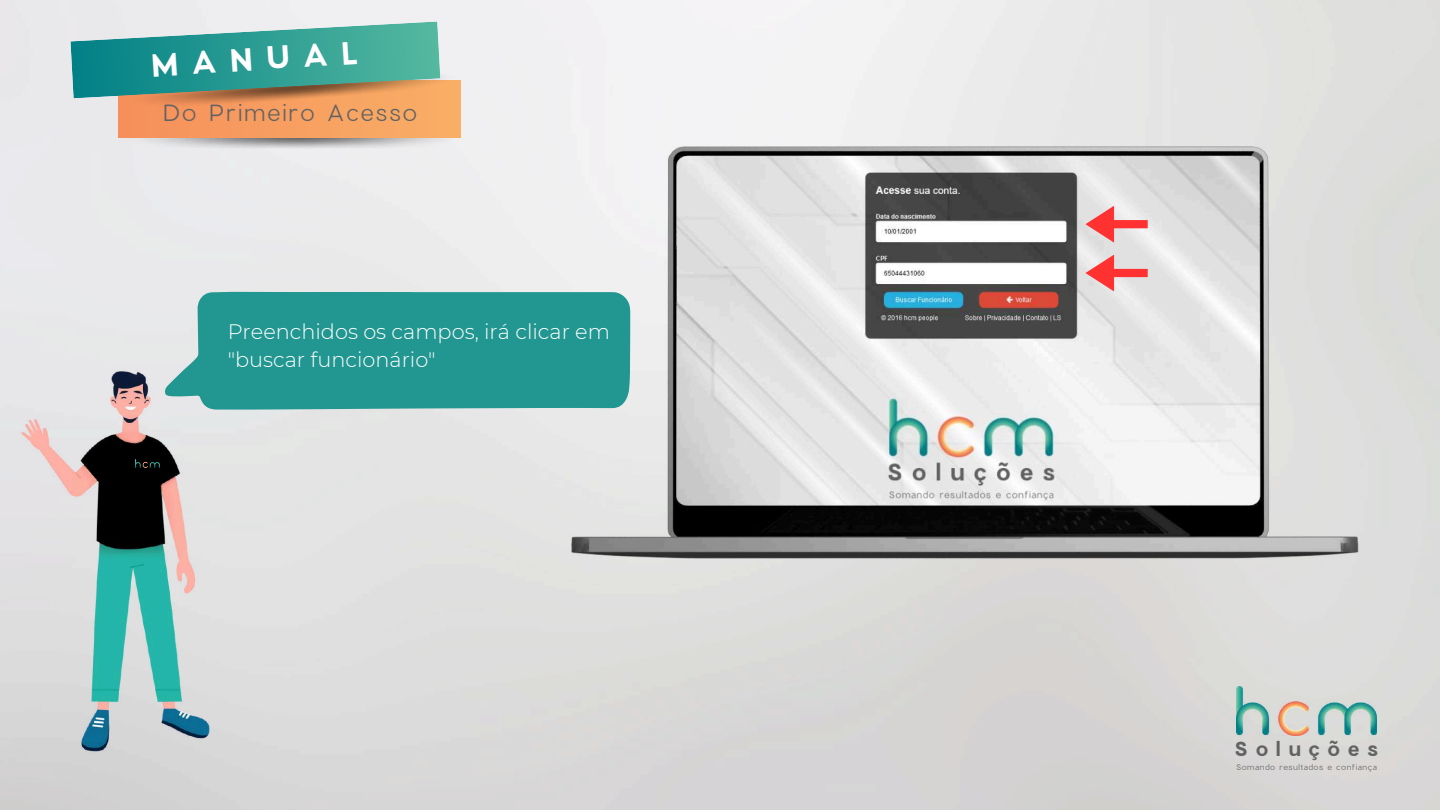
<style>
.page{position:relative;width:1440px;height:810px;background:#fff}
.page>*{position:absolute;margin:0;border:0;box-sizing:border-box;transform-origin:0 0}
.t1{font:700 31.7px "Charlevoix Pro";color:#fff}
.t2{font:23px "Charlevoix Pro";letter-spacing:.075em;color:#636363}
.t3{font:300 20.9px/27.8px "Montserrat";color:#fff}
.t4{font:700 20.1px "Charlevoix Pro";letter-spacing:.39em;color:#636363}
.t5{font:7.9px "Charlevoix Pro";letter-spacing:.075em;color:#636363}
</style>
<div class="page">
<img style="left:0;top:0;width:1440px;height:810px">
<img style="left:1237px;top:686px;width:139px;height:50px">
<img style="left:571px;top:147px;width:788px;height:412px">
<svg style="left:165px;top:291px;width:465px;height:119px;background:#2e9b95"></svg>
<img style="left:0;top:350px;width:268px;height:422px">
<img style="left:136px;top:459px;width:23px;height:8px">
<img style="left:119px;top:137px;width:342px;height:12px">
<div style="left:119px;top:80px;width:342px;height:57px;background:linear-gradient(to right,#f68f5b,#f9af66)"></div>
<img style="left:119px;top:65px;width:342px;height:49px">
<svg style="left:70px;top:21px;width:370px;height:77px;background:#5aa497"></svg>
<svg style="left:1085px;top:255px;width:63px;height:36px;background:#eda4a4"></svg>
<svg style="left:1085px;top:206px;width:63px;height:37px;background:#eea7a7"></svg>
<h1 class="t1" style="left:149px;top:46px;width:210px;rotate:-4deg">MANUAL</h1>
<p class="t2" style="left:162px;top:98px;width:256px">Do Primeiro Acesso</p>
<p class="t3" style="left:228px;top:318px;width:384px">Preenchidos os campos, irá clicar em "buscar funcionário"</p>
<p class="t4" style="left:1234px;top:736px;width:145px">Soluções</p>
<p class="t5" style="left:1236px;top:762px;width:142px">Somando resultados e confiança</p>
</div>
